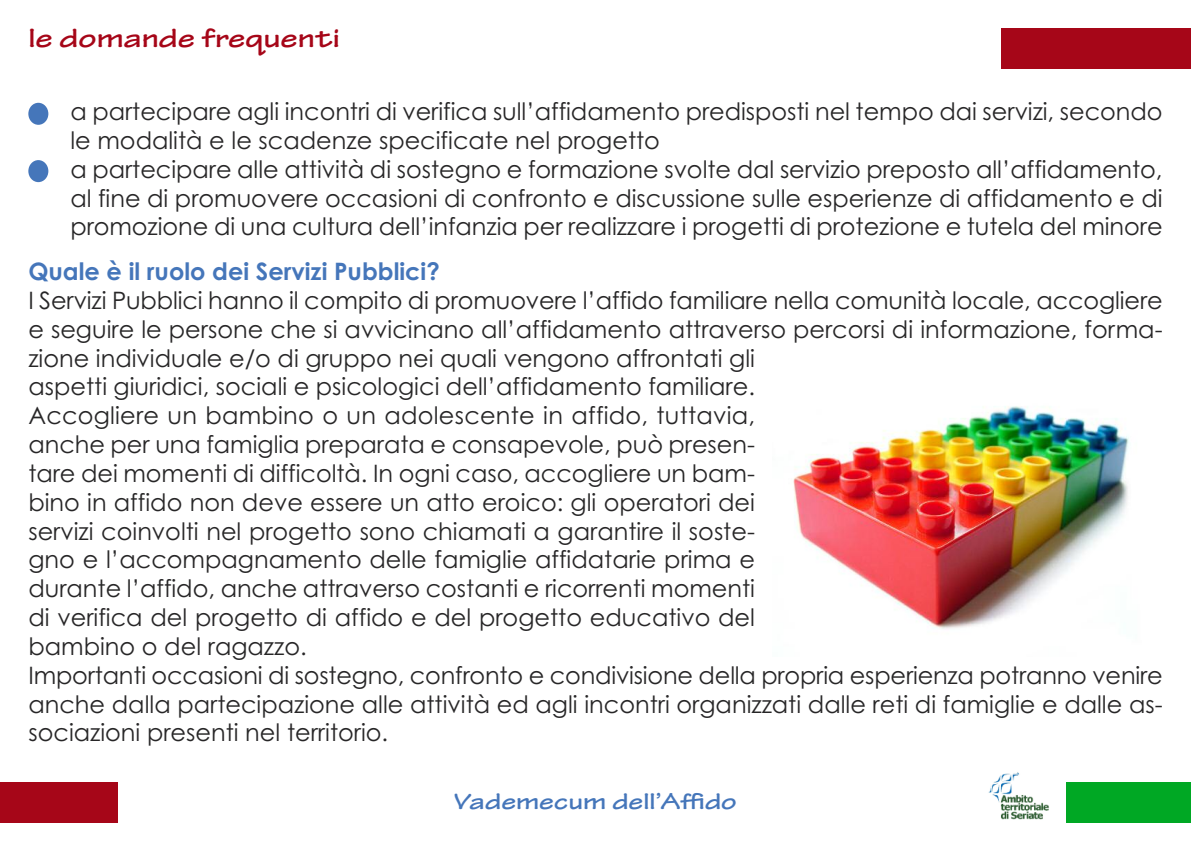
<style>
.page{position:relative;width:1191px;height:851px;background:#fff}
.page>*{position:absolute;margin:0;border:0;box-sizing:border-box;transform-origin:0 0}
.t1{font:700 expanded 28px "Tekton Pro";color:#a60618}
.t2{font:24px/28.8px "Century Gothic";color:#272627}
.t3{font:700 24px "Century Gothic";color:#4576ba}
.t4{font:700 expanded 24px "Tekton Pro";color:#4576ba}
</style>
<div class="page">
<div style="left:28px;top:160px;width:20px;height:22px;background:#4576ba;border-radius:50%"></div>
<div style="left:28px;top:103px;width:20px;height:22px;background:#4576ba;border-radius:50%"></div>
<img style="left:793px;top:406px;width:336px;height:224px">
<div style="left:1066px;top:782px;width:125px;height:40px;background:#00a824"></div>
<img style="left:988px;top:772px;width:61px;height:48px">
<div style="left:0;top:782px;width:118px;height:40px;background:#a60618"></div>
<div style="left:1001px;top:28px;width:190px;height:41px;background:#a60618"></div>
<p class="t1" style="left:28px;top:29px;width:313px">le domande frequenti</p>
<p class="t2" style="left:70px;top:97px;width:1093px">a partecipare agli incontri di verifica sull’affidamento predisposti nel tempo dai servizi, secondo le modalità e le scadenze specificate nel progetto<br>a partecipare alle attività di sostegno e formazione svolte dal servizio preposto all’affidamento, al fine di promuovere occasioni di confronto e discussione sulle esperienze di affidamento e di promozione di una cultura dell’infanzia per realizzare i progetti di protezione e tutela del minore</p>
<p class="t3" style="left:28px;top:258px;width:413px">Quale è il ruolo dei Servizi Pubblici?</p>
<p class="t2" style="left:28px;top:286px;width:1135px">I Servizi Pubblici hanno il compito di promuovere l’affido familiare nella comunità locale, accogliere e seguire le persone che si avvicinano all’affidamento attraverso percorsi di informazione, forma&shy;zione individuale e/o di gruppo nei quali vengono affrontati gli<br>aspetti giuridici, sociali e psicologici dell’affidamento familiare.<br>Accogliere un bambino o un adolescente in affido, tuttavia,<br>anche per una famiglia preparata e consapevole, può presen-<br>tare dei momenti di difficoltà. In ogni caso, accogliere un bam-<br>bino in affido non deve essere un atto eroico: gli operatori dei<br>servizi coinvolti nel progetto sono chiamati a garantire il soste-<br>gno e l’accompagnamento delle famiglie affidatarie prima e<br>durante l’affido, anche attraverso costanti e ricorrenti momenti<br>di verifica del progetto di affido e del progetto educativo del<br>bambino o del ragazzo.<br>Importanti occasioni di sostegno, confronto e condivisione della propria esperienza potranno venire anche dalla partecipazione alle attività ed agli incontri organizzati dalle reti di famiglie e dalle as&shy;sociazioni presenti nel territorio.</p>
<p class="t4" style="left:454px;top:792px;width:284px">Vademecum dell’Affido</p>
</div>
